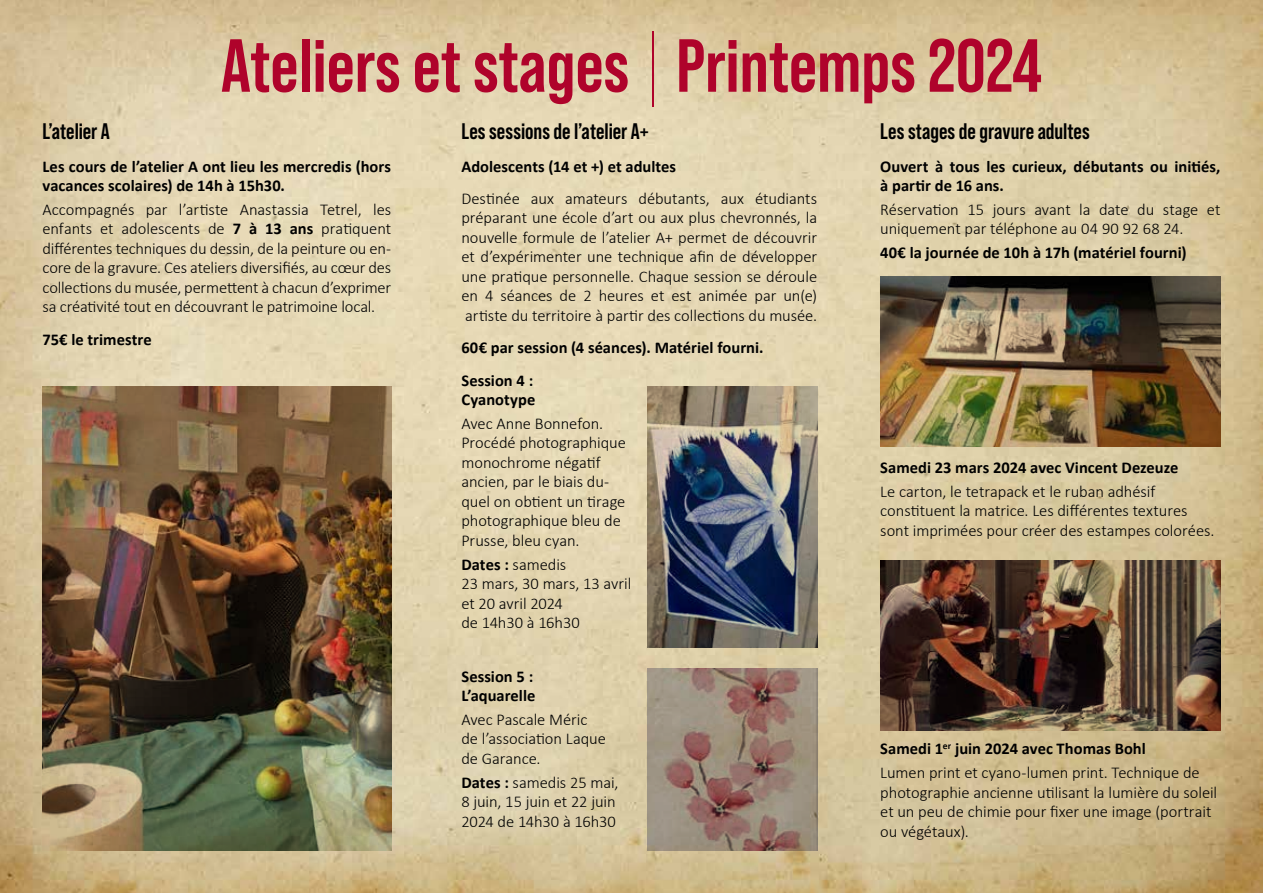
<style>
.page{position:relative;width:1263px;height:893px;background:#fff}
.page>*{position:absolute;margin:0;border:0;box-sizing:border-box;transform-origin:0 0}
.t1{font:700 75px "Bebas Neue Pro";color:#af032b}
.t2{font:700 22.5px "Bebas Neue Pro";color:#000}
.t3{font:300 16.5px/19.5px "Calibri";letter-spacing:-.005em;color:#000}
.t4{font:700 16.5px/19.5px "Calibri";color:#000}
.s1{font-weight:300}
.s2{font-weight:700}
</style>
<div class="page">
<img style="left:0;top:0;width:1263px;height:893px">
<img style="left:880px;top:276px;width:340px;height:171px">
<img style="left:647px;top:387px;width:170px;height:260px">
<img style="left:880px;top:560px;width:340px;height:170px">
<img style="left:43px;top:387px;width:348px;height:463px">
<img style="left:647px;top:668px;width:170px;height:182px">
<h1 class="t1" style="left:221px;top:23px;width:822px">Ateliers et stages <span class="s1">|</span> Printemps 2024</h1>
<h2 class="t2" style="left:43px;top:119px;width:69px">L’atelier A</h2>
<p class="t4" style="left:43px;top:156px;width:350px">Les cours de l’atelier A ont lieu les mercredis (hors vacances scolaires) de 14h à 15h30.</p>
<p class="t3" style="left:43px;top:200px;width:350px;text-align:justify">Accompagnés par l’artiste Anastassia Tetrel, les enfants et adolescents de <span class="s2">7 à 13 ans</span> pratiquent différentes techniques du dessin, de la peinture ou en&shy;core de la gravure. Ces ateliers diversifiés, au cœur des collections du musée, permettent à chacun d’exprimer sa créativité tout en découvrant le patrimoine local.</p>
<p class="t4" style="left:43px;top:329px;width:111px">75€ le trimestre</p>
<h2 class="t2" style="left:461px;top:119px;width:189px">Les sessions de l’atelier A+</h2>
<p class="t4" style="left:461px;top:156px;width:216px">Adolescents (14 et +) et adultes</p>
<p class="t3" style="left:461px;top:189px;width:357px;text-align:justify">Destinée aux amateurs débutants, aux étudiants préparant une école d’art ou aux plus chevronnés, la nouvelle formule de l’atelier A+ permet de découvrir et d’expérimenter une technique afin de développer une pratique personnelle. Chaque session se déroule en 4 séances de 2 heures et est animée par un(e) artiste du territoire à partir des collections du musée.</p>
<p class="t4" style="left:461px;top:331px;width:304px;line-height:32.2px">60€ par session (4 séances). Matériel fourni.<br>Session 4 :</p>
<p class="t4" style="left:461px;top:389px;width:75px">Cyanotype</p>
<p class="t3" style="left:461px;top:413px;width:166px">Avec Anne Bonnefon.<br>Procédé photographique monochrome négatif ancien, par le biais du&shy;quel on obtient un tirage photographique bleu de<br>Prusse, bleu cyan.</p>
<p class="t3" style="left:461px;top:554px;width:172px"><span class="s2">Dates :</span> samedis<br>23 mars, 30 mars, 13 avril et 20 avril 2024<br>de 14h30 à 16h30</p>
<p class="t4" style="left:461px;top:666px;width:76px">Session 5 :<br>L’aquarelle</p>
<p class="t3" style="left:461px;top:709px;width:146px">Avec Pascale Méric de l’association Laque de Garance.</p>
<p class="t3" style="left:461px;top:772px;width:159px"><span class="s2">Dates :</span> samedis 25 mai,<br>8 juin, 15 juin et 22 juin<br>2024 de 14h30 à 16h30</p>
<h2 class="t2" style="left:880px;top:119px;width:211px">Les stages de gravure adultes</h2>
<p class="t4" style="left:880px;top:156px;width:342px">Ouvert à tous les curieux, débutants ou initiés, à partir de 16 ans.</p>
<p class="t3" style="left:880px;top:200px;width:342px">Réservation 15 jours avant la date du stage et uniquement par téléphone au 04 90 92 68 24.</p>
<p class="t4" style="left:880px;top:242px;width:308px">40€ la journée de 10h à 17h (matériel fourni)</p>
<p class="t4" style="left:880px;top:457px;width:300px">Samedi 23 mars 2024 avec Vincent Dezeuze</p>
<p class="t3" style="left:880px;top:481px;width:336px">Le carton, le tetrapack et le ruban adhésif constituent la matrice. Les différentes textures sont imprimées pour créer des estampes colorées.</p>
<p class="t3" style="left:880px;top:737px;width:321px;line-height:23.7px"><span class="s2">Samedi 1</span><sup>er</sup> <span class="s2">juin 2024 avec Thomas Bohl<br></span>Lumen print et cyano-lumen print. Technique de</p>
<p class="t3" style="left:880px;top:782px;width:338px">photographie ancienne utilisant la lumière du soleil et un peu de chimie pour fixer une image (portrait ou végétaux).</p>
</div>
